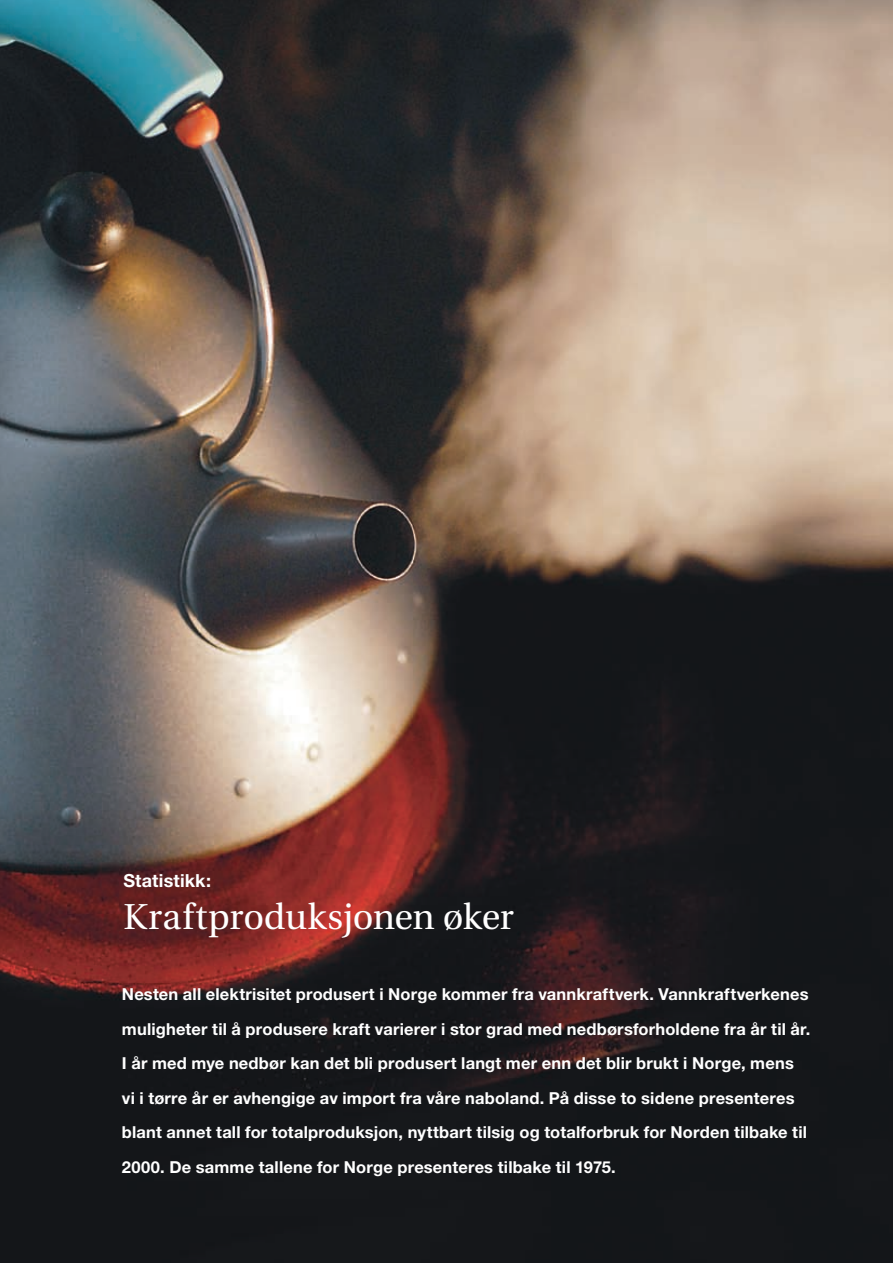
<style>
.page{position:relative;width:893px;height:1263px;background:#fff}
.page>*{position:absolute;margin:0;border:0;box-sizing:border-box;transform-origin:0 0}
.t1{font:36px "Utopia";letter-spacing:-.005em;color:#fff}
.t2{font:700 18px "Helvetica Neue";color:#fff}
.t3{font:700 16.5px/34.5px "Helvetica Neue";letter-spacing:.01em;color:#fff}
</style>
<div class="page">
<img style="left:0;top:0;width:893px;height:1263px">
<p class="t2" style="left:123px;top:870px;width:89px">Statistikk:</p>
<h1 class="t1" style="left:123px;top:897px;width:392px">Kraftproduksjonen øker</h1>
<p class="t3" style="left:122px;top:977px;width:690px">Nesten all elektrisitet produsert i Norge kommer fra vannkraftverk. Vannkraftverkenes muligheter til å produsere kraft varierer i stor grad med nedbørsforholdene fra år til år.<br>I år med mye nedbør kan det bli produsert langt mer enn det blir brukt i Norge, mens vi i tørre år er avhengige av import fra våre naboland. På disse to sidene presenteres blant annet tall for totalproduksjon, nyttbart tilsig og totalforbruk for Norden tilbake til 2000. De samme tallene for Norge presenteres tilbake til 1975.</p>
</div>
